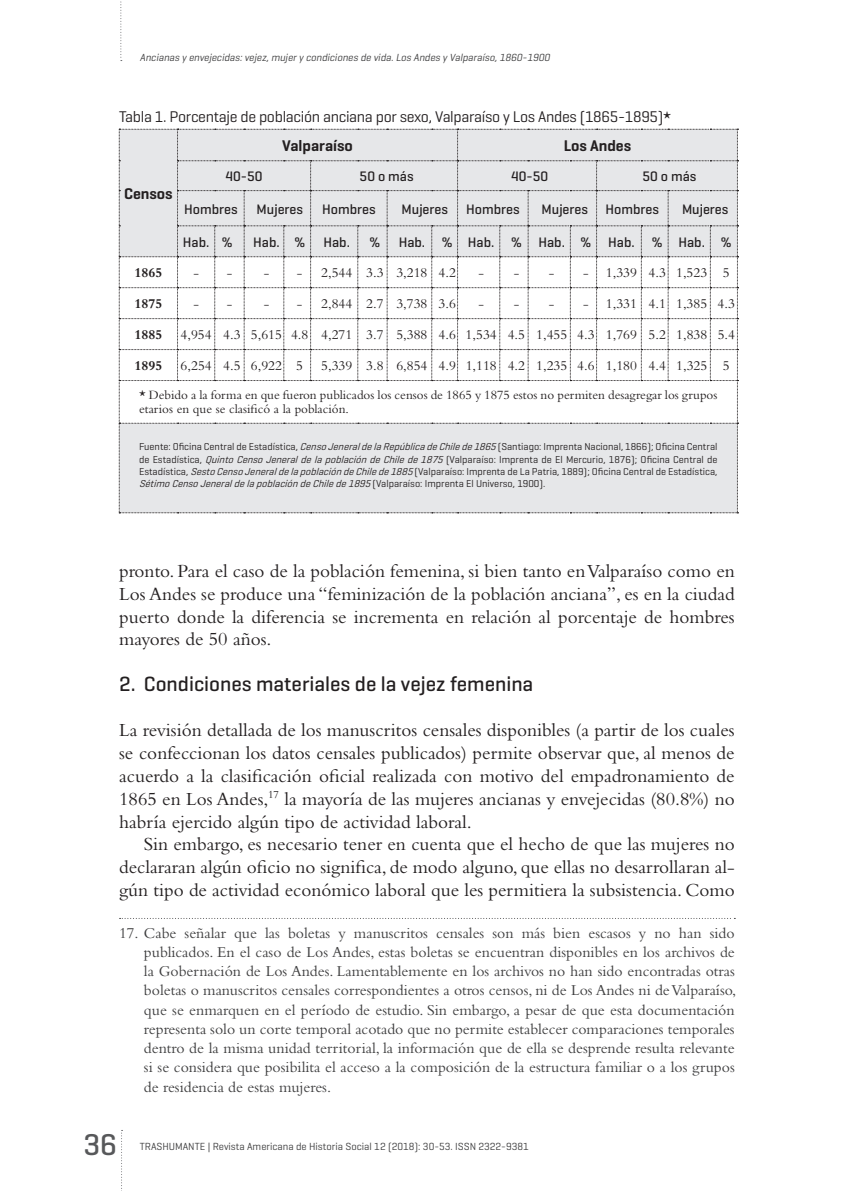
<style>
.page{position:relative;width:844px;height:1191px;background:#fff}
.page>*{position:absolute;margin:0;border:0;box-sizing:border-box;transform-origin:0 0}
.t1{font:500 30.62px "Geogrotesque";color:#57585a}
.t2{font:500 21px "Geogrotesque";color:#231f20}
.t3{font:19.25px/22.8px "Bembo Std";color:#231f20;text-align:justify}
.t4{font:15.75px/19.2px "Bembo Std";color:#3e3e3f;text-align:justify}
.t5{font:15.75px "Geogrotesque";letter-spacing:-.02em;color:#231f20}
.t6{font:600 15.75px "Geogrotesque";color:#231f20}
.t7{font:14px "Bembo Std";color:#231f20}
.t8{font:500 14px "Geogrotesque";color:#231f20}
.t9{font:700 14px "Bembo Std";color:#231f20}
.t10{font:13.12px/14px "Bembo Std";color:#231f20}
.t11{font:italic 10.5px "Geogrotesque";color:#3e3e3f}
.t12{font:10.5px "Geogrotesque";color:#3e3e3f}
.t13{font:10.15px/12.2px "Geogrotesque";color:#231f20;text-align:justify}
.s1{font-family:"Bembo Std"}
.s2{font-style:italic}
</style>
<div class="page">
<svg style="left:121px;top:1130px;width:1px;height:61px"></svg>
<svg style="left:120px;top:1px;width:2px;height:60px"></svg>
<svg style="left:119px;top:918px;width:616px;height:1px"></svg>
<svg style="left:119px;top:129px;width:619px;height:384px"></svg>
<p class="t11" style="left:140px;top:51px;width:413px">Ancianas y envejecidas:vejez,mujery condiciones de vida.Los Andes y Valparaíso,1860-1900</p>
<p class="t5" style="left:119px;top:107px;width:553px">Tabla 1. Porcentaje de población anciana por sexo, Valparaíso y Los Andes (1865-1895)<span class="s1">*</span></p>
<p class="t6" style="left:124px;top:184px;width:50px">Censos</p>
<p class="t6" style="left:282px;top:136px;width:72px">Valparaíso</p>
<p class="t6" style="left:563px;top:136px;width:69px">Los Andes</p>
<p class="t8" style="left:225px;top:167px;width:39px">40-50</p>
<p class="t8" style="left:359px;top:167px;width:55px">50 o más</p>
<p class="t8" style="left:511px;top:167px;width:39px">40-50</p>
<p class="t8" style="left:642px;top:167px;width:55px">50 o más</p>
<p class="t8" style="left:184px;top:200px;width:55px">Hombres</p>
<p class="t8" style="left:256px;top:200px;width:48px">Mujeres</p>
<p class="t8" style="left:322px;top:200px;width:55px">Hombres</p>
<p class="t8" style="left:401px;top:200px;width:48px">Mujeres</p>
<p class="t8" style="left:466px;top:200px;width:55px">Hombres</p>
<p class="t8" style="left:541px;top:200px;width:48px">Mujeres</p>
<p class="t8" style="left:605px;top:200px;width:55px">Hombres</p>
<p class="t8" style="left:681px;top:200px;width:48px">Mujeres</p>
<p class="t8" style="left:183px;top:233px;width:51px">Hab. %</p>
<p class="t8" style="left:253px;top:233px;width:54px">Hab. %</p>
<p class="t8" style="left:323px;top:233px;width:28px">Hab.</p>
<p class="t8" style="left:369px;top:233px;width:13px">%</p>
<p class="t8" style="left:398px;top:233px;width:335px">Hab. % Hab. % Hab. % Hab. % Hab. %</p>
<p class="t9" style="left:134px;top:265px;width:29px">1865</p>
<p class="t7" style="left:193px;top:264px;width:40px">- -</p>
<p class="t7" style="left:263px;top:264px;width:40px">- -</p>
<p class="t7" style="left:321px;top:264px;width:136px">2,544 3.3 3,218 4.2</p>
<p class="t7" style="left:478px;top:264px;width:42px">- -</p>
<p class="t7" style="left:548px;top:264px;width:182px">- - 1,339 4.3 1,523 5</p>
<p class="t9" style="left:134px;top:296px;width:29px">1875</p>
<p class="t7" style="left:193px;top:295px;width:40px">- -</p>
<p class="t7" style="left:263px;top:295px;width:40px">- -</p>
<p class="t7" style="left:321px;top:295px;width:136px">2,844 2.7 3,738 3.6</p>
<p class="t7" style="left:478px;top:295px;width:42px">- -</p>
<p class="t7" style="left:548px;top:295px;width:187px">- - 1,331 4.1 1,385 4.3</p>
<p class="t9" style="left:134px;top:327px;width:29px">1885</p>
<p class="t7" style="left:180px;top:326px;width:555px">4,954 4.3 5,615 4.8 4,271 3.7 5,388 4.6 1,534 4.5 1,455 4.3 1,769 5.2 1,838 5.4</p>
<p class="t9" style="left:134px;top:357px;width:29px">1895</p>
<p class="t7" style="left:180px;top:357px;width:124px">6,254 4.5 6,922 5</p>
<p class="t7" style="left:321px;top:357px;width:410px">5,339 3.8 6,854 4.9 1,118 4.2 1,235 4.6 1,180 4.4 1,325 5</p>
<p class="t10" style="left:139px;top:388px;width:579px">* Debido a la forma en que fueron publicados los censos de 1865 y 1875 estos no permiten desagregar los grupos etarios en que se clasificó a la población.</p>
<p class="t13" style="left:139px;top:440px;width:580px">Fuente: Oficina Central de Estadística, <span class="s2">CensoJeneraldelaRepúblicadeChilede1865</span>(Santiago: Imprenta Nacional, 1866); Oficina Central de Estadística, <span class="s2">QuintoCensoJeneraldelapoblacióndeChilede1875</span>(Valparaíso: Imprenta de El Mercurio, 1876); Oficina Central de Estadística, <span class="s2">SestoCensoJeneraldelapoblacióndeChilede1885</span>(Valparaíso: Imprenta de La Patria, 1889); Oficina Central de Estadística, <span class="s2">SétimoCensoJeneraldelapoblacióndeChilede1895</span>( V a l p a r a í s o : I m p r e n t a E l U n i v e r s o , 1 9 0 0 ) .</p>
<p class="t3" style="left:119px;top:559px;width:617px">pronto. Para el caso de la población femenina, si bien tanto en Valparaíso como en Los Andes se produce una “feminización de la población anciana”, es en la ciudad puerto donde la diferencia se incrementa en relación al porcentaje de hombres mayores de 50 años.</p>
<p class="t2" style="left:119px;top:670px;width:415px">2. Condiciones materiales de la vejez femenina</p>
<p class="t3" style="left:119px;top:718px;width:617px">La revisión detallada de los manuscritos censales disponibles (a partir de los cuales se confeccionan los datos censales publicados) permite observar que, al menos de acuerdo a la clasificación oficial realizada con motivo del empadronamiento de 1865 en Los Andes,<sup>17</sup> la mayoría de las mujeres ancianas y envejecidas (80.8%) no habría ejercido algún tipo de actividad laboral.</p>
<p class="t3" style="left:119px;top:832px;width:617px;text-indent:25px">Sin embargo, es necesario tener en cuenta que el hecho de que las mujeres no declararan algún oficio no significa, de modo alguno, que ellas no desarrollaran al&shy;gún tipo de actividad económico laboral que les permitiera la subsistencia. Como</p>
<p class="t4" style="left:144px;top:922px;width:593px;text-indent:-25px">17. Cabe señalar que las boletas y manuscritos censales son más bien escasos y no han sido publicados. En el caso de Los Andes, estas boletas se encuentran disponibles en los archivos de la Gobernación de Los Andes. Lamentablemente en los archivos no han sido encontradas otras boletas o manuscritos censales correspondientes a otros censos, ni de Los Andes ni de Valparaíso, que se enmarquen en el período de estudio. Sin embargo, a pesar de que esta documentación representa solo un corte temporal acotado que no permite establecer comparaciones temporales dentro de la misma unidad territorial, la información que de ella se desprende resulta relevante si se considera que posibilita el acceso a la composición de la estructura familiar o a los grupos de residencia de estas mujeres.</p>
<h1 class="t1" style="left:83px;top:1125px;width:35px">36</h1>
<p class="t12" style="left:140px;top:1139px;width:390px">TRASHUMANTE | Revista Americana de Historia Social 12 (2018): 30-53. ISSN 2322-9381</p>
</div>
